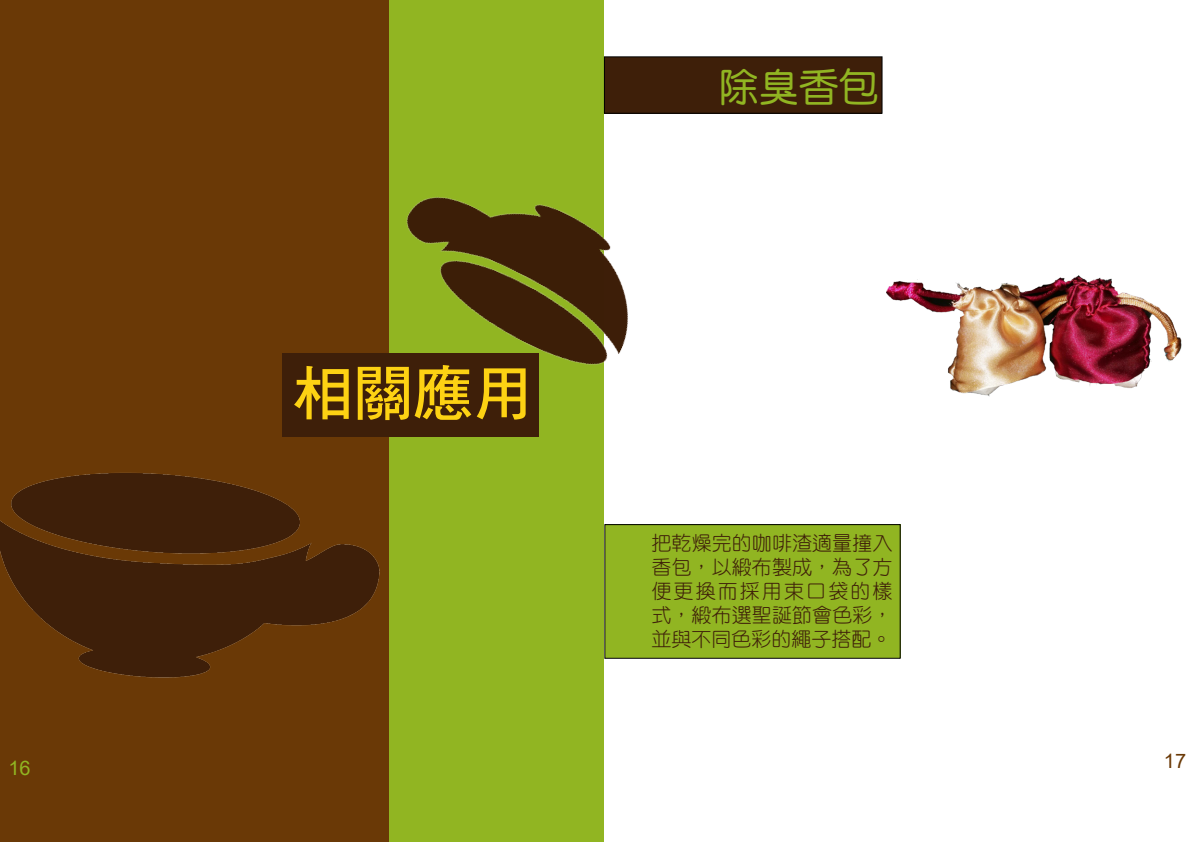
<style>
.page{position:relative;width:1191px;height:842px;background:#fff}
.page>*{position:absolute;margin:0;border:0;box-sizing:border-box;transform-origin:0 0}
.t1{font:60px "DF Hei Bd HK BF";color:#fdd213}
.t2{font:40px "DF Yuan Md HK BF";color:#91b522}
.t3{font:20px/24px "DF Yuan Lt HK BF";letter-spacing:.005em;color:#3e1f09;text-align:justify}
.t4{font:20px "Arial";color:#91b522}
.t5{font:20px "Arial";color:#6a3906}
</style>
<div class="page">
<div style="left:0;top:0;width:389px;height:842px;background:#6a3906"></div>
<div style="left:389px;top:0;width:215px;height:842px;background:#91b522"></div>
<img style="left:0;top:472px;width:380px;height:206px">
<img style="left:406px;top:197px;width:222px;height:168px">
<div style="left:605px;top:525px;width:295px;height:133px;background:#91b522"></div>
<div style="left:604px;top:524px;width:296px;height:134px;border:1px solid #000"></div>
<div style="left:604px;top:57px;width:278px;height:56px;background:#3e1f09"></div>
<div style="left:604px;top:57px;width:278px;height:56px;border:1px solid #000"></div>
<div style="left:282px;top:353px;width:257px;height:84px;background:#3e1f09"></div>
<img style="left:886px;top:275px;width:296px;height:122px">
<h1 class="t1" style="left:293px;top:363px;width:241px">相關應用</h1>
<h2 class="t2" style="left:718px;top:67px;width:161px">除臭香包</h2>
<p class="t3" style="left:651px;top:531px;width:242px">把乾燥完的咖啡渣適量撞入香包，以緞布製成，為了方便更換而採用束口袋的樣式，緞布選聖誕節會色彩，並與不同色彩的繩子搭配。</p>
<p class="t4" style="left:8px;top:754px;width:24px">16</p>
<p class="t5" style="left:1163px;top:748px;width:24px">17</p>
</div>
